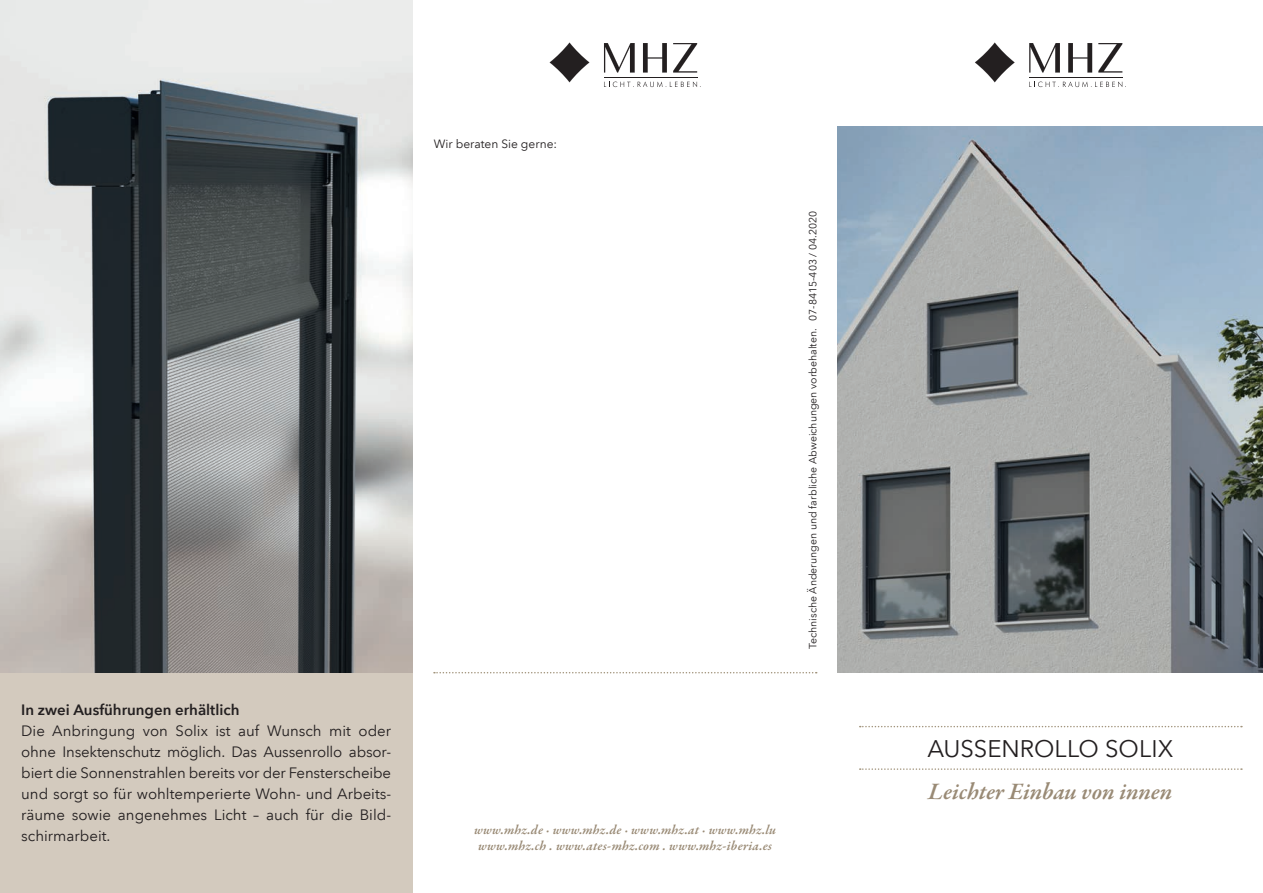
<style>
.page{position:relative;width:1263px;height:893px;background:#fff}
.page>*{position:absolute;margin:0;border:0;box-sizing:border-box;transform-origin:0 0}
.t1{font:italic 600 24px "Garamond Premr Pro";color:#998a75}
.t2{font:24px "Avenir Next LT Com";letter-spacing:-.005em;color:#231f20}
.t3{font:15px/21px "Avenir Next LT Com";color:#231f20;text-align:justify}
.t4{font:600 15px "Avenir Next LT Com";color:#231f20}
.t5{font:italic 600 13.5px/16.2px "Garamond Premr Pro";letter-spacing:.02em;color:#998a75}
.t6{font:12px "Avenir Next LT Com";color:#231f20}
.t7{font:10.5px "Avenir Next LT Com";color:#231f20}
</style>
<div class="page">
<hr style="left:604px;top:77px;width:93px;height:1px;background:#231f20">
<svg style="left:604px;top:43px;width:31px;height:30px"></svg>
<svg style="left:643px;top:43px;width:24px;height:30px"></svg>
<svg style="left:673px;top:43px;width:24px;height:30px"></svg>
<svg style="left:550px;top:43px;width:39px;height:39px"></svg>
<svg style="left:604px;top:81px;width:97px;height:6px"></svg>
<hr style="left:1029px;top:77px;width:93px;height:1px;background:#231f20">
<svg style="left:1029px;top:43px;width:31px;height:30px"></svg>
<svg style="left:1068px;top:43px;width:24px;height:30px"></svg>
<svg style="left:1098px;top:43px;width:24px;height:30px"></svg>
<svg style="left:975px;top:43px;width:40px;height:39px"></svg>
<svg style="left:1029px;top:81px;width:97px;height:6px"></svg>
<svg style="left:434px;top:672px;width:383px;height:1px"></svg>
<div style="left:0;top:673px;width:412px;height:220px;background:#d3cabe"></div>
<img style="left:838px;top:127px;width:425px;height:546px">
<svg style="left:860px;top:726px;width:382px;height:1px"></svg>
<svg style="left:860px;top:768px;width:382px;height:2px"></svg>
<img style="left:0;top:0;width:412px;height:673px">
<p class="t4" style="left:21px;top:700px;width:220px">In zwei Ausführungen erhältlich</p>
<p class="t3" style="left:21px;top:720px;width:371px">Die Anbringung von Solix ist auf Wunsch mit oder ohne Insektenschutz möglich. Das Aussenrollo absor&shy;biert die Sonnenstrahlen bereits vor der Fensterscheibe und sorgt so für wohltemperierte Wohn- und Arbeits&shy;räume sowie angenehmes Licht – auch für die Bild&shy;schirmarbeit.</p>
<p class="t6" style="left:434px;top:136px;width:125px">Wir beraten Sie gerne:</p>
<p class="t7" style="left:806px;top:649px;width:440px;rotate:-90deg">Technische Änderungen und farbliche Abweichungen vorbehalten. 07-8415-403 / 04.2020</p>
<p class="t5" style="left:474px;top:823px;width:303px">www.mhz.de · www.mhz.de · www.mhz.at · www.mhz.lu www.mhz.ch . www.ates-mhz.com . www.mhz-iberia.es</p>
<h1 class="t2" style="left:927px;top:734px;width:247px">AUSSENROLLO SOLIX</h1>
<h1 class="t1" style="left:928px;top:777px;width:246px">Leichter Einbau von innen</h1>
</div>
